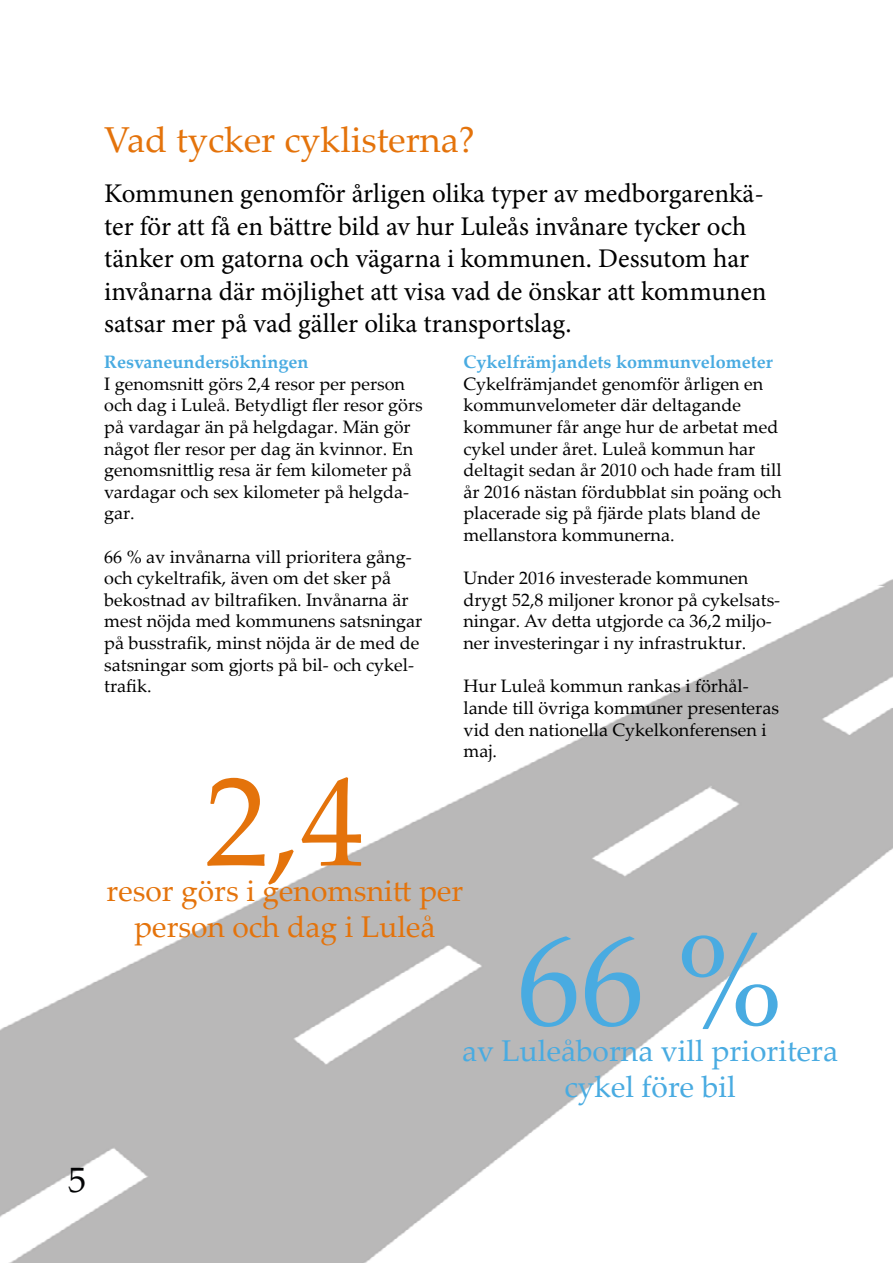
<style>
.page{position:relative;width:893px;height:1263px;background:#fff}
.page>*{position:absolute;margin:0;border:0;box-sizing:border-box;transform-origin:0 0}
.t1{font:127.5px "Palatino Linotype";color:#e4730b}
.t2{font:127.5px "Palatino Linotype";color:#49abe1}
.t3{font:36px "Palatino Linotype";color:#e4730b}
.t4{font:36px "Palatino Linotype";color:#020304}
.t5{font:30px/36px "Palatino Linotype";color:#e4730b;text-align:center}
.t6{font:30px "Palatino Linotype";color:#49abe1}
.t7{font:27px/32.4px "Minion Pro";letter-spacing:-.005em;color:#000}
.t8{font:18px/21.6px "Palatino Linotype";color:#000}
.t9{font:700 18px "Palatino Linotype";color:#49abe1}
</style>
<div class="page">
<img style="left:0;top:587px;width:893px;height:676px">
<h2 class="t3" style="left:104px;top:114px;width:372px">Vad tycker cyklisterna?</h2>
<p class="t7" style="left:104px;top:178px;width:664px">Kommunen genomför årligen olika typer av medborgarenkä&shy;ter för att få en bättre bild av hur Luleås invånare tycker och tänker om gatorna och vägarna i kommunen. Dessutom har invånarna där möjlighet att visa vad de önskar att kommunen satsar mer på vad gäller olika transportslag.</p>
<p class="t9" style="left:463px;top:349px;width:311px">Cykelfrämjandets kommunvelometer</p>
<p class="t8" style="left:463px;top:372px;width:320px">Cykelfrämjandet genomför årligen en kommunvelometer där deltagande kommuner får ange hur de arbetat med cykel under året. Luleå kommun har deltagit sedan år 2010 och hade fram till år 2016 nästan fördubblat sin poäng och placerade sig på fjärde plats bland de mellanstora kommunerna.</p>
<p class="t8" style="left:463px;top:567px;width:318px">Under 2016 investerade kommunen drygt 52,8 miljoner kronor på cykelsats&shy;ningar. Av detta utgjorde ca 36,2 miljo&shy;ner investeringar i ny infrastruktur.</p>
<p class="t8" style="left:463px;top:675px;width:317px">Hur Luleå kommun rankas i förhål&shy;lande till övriga kommuner presenteras vid den nationella Cykelkonferensen i maj.</p>
<h1 class="t1" style="left:205px;top:731px;width:161px">2,4</h1>
<p class="t9" style="left:104px;top:349px;width:206px">Resvaneundersökningen</p>
<p class="t8" style="left:104px;top:372px;width:320px">I genomsnitt görs 2,4 resor per person och dag i Luleå. Betydligt fler resor görs på vardagar än på helgdagar. Män gör något fler resor per dag än kvinnor. En genomsnittlig resa är fem kilometer på vardagar och sex kilometer på helgda&shy;gar.</p>
<p class="t8" style="left:104px;top:545px;width:320px">66 % av invånarna vill prioritera gång&shy;och cykeltrafik, även om det sker på bekostnad av biltrafiken. Invånarna är mest nöjda med kommunens satsningar på busstrafik, minst nöjda är de med de satsningar som gjorts på bil- och cykel&shy;trafik.</p>
<h3 class="t5" style="left:107px;top:872px;width:358px">resor görs i genomsnitt per person och dag i Luleå</h3>
<h1 class="t2" style="left:517px;top:891px;width:268px">66 %</h1>
<h3 class="t6" style="left:462px;top:1029px;width:377px">av Luleåborna vill prioritera</h3>
<h3 class="t6" style="left:564px;top:1065px;width:173px">cykel före bil</h3>
<h2 class="t4" style="left:68px;top:1154px;width:19px">5</h2>
</div>
